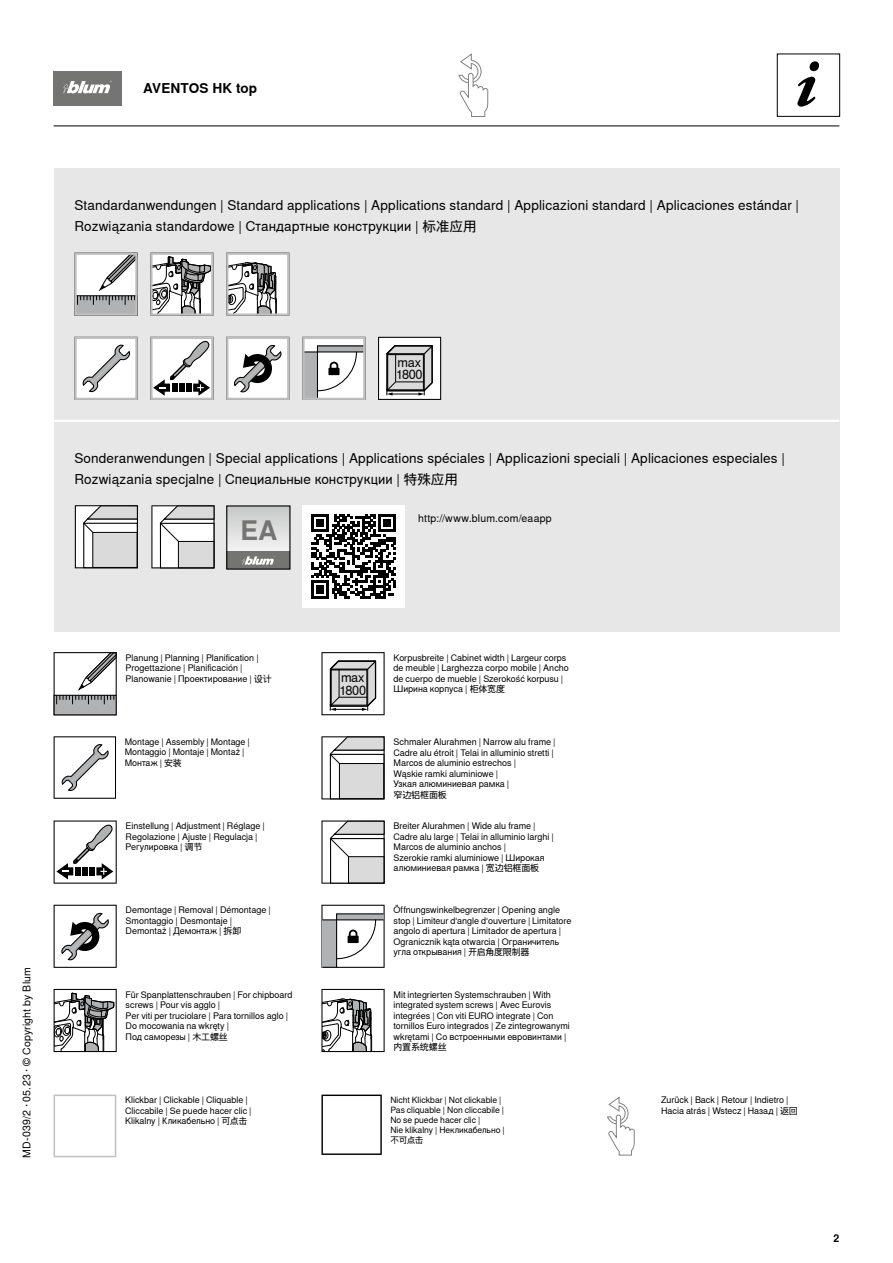
<style>
.page{position:relative;width:893px;height:1263px;background:#fff}
.page>*{position:absolute;margin:0;border:0;box-sizing:border-box;transform-origin:0 0}
.t1{font:700 26.7px "Nimbus Sans Global";color:#747473}
.t2{font:13.5px/21px "Nimbus Sans Global";letter-spacing:.01em;color:#000}
.t3{font:700 13.5px "Nimbus Sans Global";letter-spacing:.01em;color:#000}
.t4{font:12.75px/12.8px "Nimbus Sans Global";letter-spacing:-.025em;color:#000}
.t5{font:10.5px "Nimbus Sans Global";letter-spacing:.02em;color:#000}
.t6{font:700 10.5px "Nimbus Sans Global";color:#000}
.t7{font:9px/10.5px "Nimbus Sans Global";letter-spacing:-.005em;color:#000}
.t8{font:8.85px/10.4px "Nimbus Sans Global";color:#000}
.t9{font:8.55px/10.1px "Nimbus Sans Global";color:#000}
</style>
<div class="page">
<div style="left:54px;top:71px;width:68px;height:34px;background:#747473"></div>
<svg style="left:63px;top:80px;width:49px;height:14px"></svg>
<div style="left:54px;top:168px;width:785px;height:463px;background:#e7e7e7"></div>
<svg style="left:77px;top:256px;width:58px;height:57px"></svg>
<div style="left:74px;top:253px;width:64px;height:63px;border:2px solid #c0c0c1"></div>
<svg style="left:77px;top:340px;width:58px;height:57px"></svg>
<div style="left:74px;top:337px;width:64px;height:63px;border:2px solid #c0c0c1"></div>
<svg style="left:153px;top:340px;width:57px;height:57px"></svg>
<div style="left:150px;top:337px;width:63px;height:63px;border:2px solid #c0c0c1"></div>
<svg style="left:229px;top:340px;width:57px;height:57px"></svg>
<div style="left:226px;top:337px;width:63px;height:63px;border:2px solid #c0c0c1"></div>
<svg style="left:305px;top:340px;width:57px;height:57px"></svg>
<div style="left:302px;top:337px;width:63px;height:63px;border:2px solid #c0c0c1"></div>
<svg style="left:607px;top:1097px;width:27px;height:58px"></svg>
<svg style="left:321px;top:1094px;width:61px;height:61px"></svg>
<svg style="left:54px;top:1094px;width:62px;height:63px"></svg>
<svg style="left:459px;top:54px;width:29px;height:63px"></svg>
<div style="left:777px;top:54px;width:63px;height:63px;border:1px solid #000"></div>
<svg style="left:797px;top:61px;width:22px;height:46px"></svg>
<svg style="left:378px;top:337px;width:63px;height:63px"></svg>
<svg style="left:153px;top:256px;width:57px;height:57px"></svg>
<div style="left:150px;top:253px;width:63px;height:63px;border:2px solid #c0c0c1"></div>
<div style="left:227px;top:253px;width:62px;height:62px;background:#fff"></div>
<svg style="left:229px;top:262px;width:48px;height:51px"></svg>
<div style="left:226px;top:253px;width:63px;height:63px;border:2px solid #c0c0c1"></div>
<svg style="left:151px;top:505px;width:64px;height:63px"></svg>
<svg style="left:75px;top:505px;width:63px;height:63px"></svg>
<div style="left:227px;top:506px;width:63px;height:46px;background:linear-gradient(to bottom,#c6c7c7,#f2f3f3)"></div>
<div style="left:227px;top:551px;width:63px;height:18px;background:#747473"></div>
<svg style="left:242px;top:556px;width:33px;height:9px"></svg>
<div style="left:226px;top:505px;width:64px;height:65px;border:1px solid #000"></div>
<svg style="left:54px;top:652px;width:63px;height:63px"></svg>
<svg style="left:54px;top:736px;width:62px;height:63px"></svg>
<svg style="left:54px;top:820px;width:63px;height:64px"></svg>
<svg style="left:54px;top:905px;width:63px;height:63px"></svg>
<svg style="left:323px;top:998px;width:49px;height:52px"></svg>
<div style="left:321px;top:989px;width:64px;height:63px;border:1px solid #000"></div>
<svg style="left:56px;top:993px;width:59px;height:57px"></svg>
<div style="left:54px;top:989px;width:63px;height:63px;border:1px solid #000"></div>
<svg style="left:321px;top:905px;width:64px;height:63px"></svg>
<svg style="left:321px;top:736px;width:64px;height:63px"></svg>
<svg style="left:321px;top:820px;width:64px;height:64px"></svg>
<svg style="left:321px;top:652px;width:64px;height:63px"></svg>
<div style="left:303px;top:505px;width:102px;height:102px;background:#fff"></div>
<svg style="left:311px;top:514px;width:85px;height:84px"></svg>
<hr style="left:54px;top:126px;width:785px;height:1px;background:#000">
<hr style="left:54px;top:420px;width:785px;height:2px;background:#fff">
<h2 class="t3" style="left:143px;top:80px;width:116px">AVENTOS HK top</h2>
<h2 class="t2" style="left:74px;top:195px;width:726px">Standardanwendungen | Standard applications | Applications standard | Applicazioni standard | Aplicaciones estándar |<br>Rozwiązania standardowe | Стандартные конструкции | 标准应用</h2>
<h3 class="t4" style="left:396px;top:356px;width:28px">max<br>1800</h3>
<h2 class="t2" style="left:74px;top:448px;width:712px">Sonderanwendungen | Special applications | Applications spéciales | Applicazioni speciali | Aplicaciones especiales |<br>Rozwiązania specjalne | Специальные конструкции | 特殊应用</h2>
<h1 class="t1" style="left:240px;top:515px;width:39px">EA</h1>
<p class="t5" style="left:418px;top:513px;width:135px">http://www.blum.com/eaapp</p>
<p class="t5" style="left:21px;top:1158px;width:192px;rotate:-90deg">MD-039/2 · 05.23 · © Copyright by Blum</p>
<p class="t7" style="left:126px;top:652px;width:148px">Planung | Planning | Planification |<br>Progettazione | Planificación |<br>Planowanie | Проектирование | 设计</p>
<h3 class="t4" style="left:340px;top:671px;width:28px">max<br>1800</h3>
<p class="t7" style="left:394px;top:652px;width:177px">Korpusbreite | Cabinet width | Largeur corps de meuble | Larghezza corpo mobile | Ancho de cuerpo de mueble | Szerokość korpusu | Ширина корпуса | 柜体宽度</p>
<p class="t8" style="left:125px;top:737px;width:126px">Montage | Assembly | Montage |<br>Montaggio | Montaje | Montaż |<br>Монтаж | 安装</p>
<p class="t7" style="left:126px;top:821px;width:141px">Einstellung | Adjustment | Réglage |<br>Regolazione | Ajuste | Regulacja |<br>Регулировка | 调节</p>
<p class="t7" style="left:394px;top:737px;width:164px">Schmaler Alurahmen | Narrow alu frame |<br>Cadre alu étroit | Telai in alluminio stretti |<br>Marcos de aluminio estrechos |<br>Wąskie ramki aluminiowe |<br>Узкая алюминиевая рамка |<br>窄边铝框面板</p>
<p class="t7" style="left:394px;top:821px;width:162px">Breiter Alurahmen | Wide alu frame | Cadre alu large | Telai in alluminio larghi | Marcos de aluminio anchos |<br>Szerokie ramki aluminiowe | Широкая алюминиевая рамка | 宽边铝框面板</p>
<p class="t7" style="left:126px;top:905px;width:147px">Demontage | Removal | Démontage |<br>Smontaggio | Desmontaje |<br>Demontaż | Демонтаж | 拆卸</p>
<p class="t7" style="left:394px;top:905px;width:179px">Öffnungswinkelbegrenzer | Opening angle stop | Limiteur d‘angle d‘ouverture | Limitatore angolo di apertura | Limitador de apertura | Ogranicznik kąta otwarcia | Ограничитель угла открывания | 开启角度限制器</p>
<p class="t7" style="left:126px;top:989px;width:168px">Für Spanplattenschrauben | For chipboard screws | Pour vis agglo |<br>Per viti per truciolare | Para tornillos aglo |<br>Do mocowania na wkręty |<br>Под саморезы | 木工螺丝</p>
<p class="t7" style="left:394px;top:989px;width:178px">Mit integrierten Systemschrauben | With integrated system screws | Avec Eurovis integrées | Con viti EURO integrate | Con tornillos Euro integrados | Ze zintegrowanymi wkrętami | Cо встроенными евровинтами |内置系统螺丝</p>
<p class="t7" style="left:125px;top:1095px;width:128px">Klickbar | Clickable | Cliquable |<br>Cliccabile | Se puede hacer clic |<br>Klikalny | Кликабельно | 可点击</p>
<p class="t9" style="left:390px;top:1095px;width:116px">Nicht Klickbar | Not clickable |<br>Pas cliquable | Non cliccabile |<br>No se puede hacer clic |<br>Nie klikalny | Некликабельно |不可点击</p>
<p class="t7" style="left:661px;top:1095px;width:138px">Zurück | Back | Retour | Indietro |<br>Hacia atrás | Wstecz | Назад | 返回</p>
<p class="t6" style="left:834px;top:1232px;width:7px">2</p>
</div>
